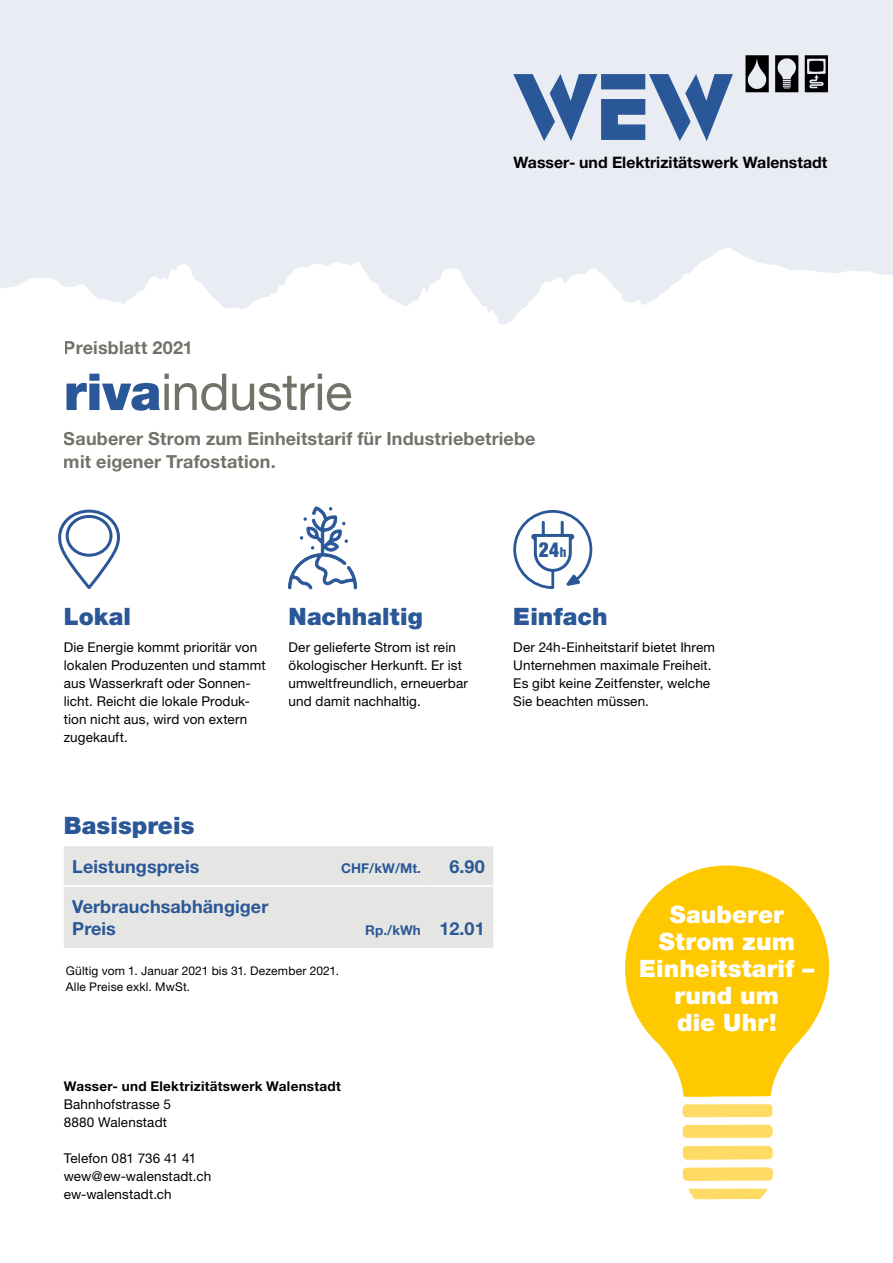
<style>
.page{position:relative;width:893px;height:1263px;background:#fff}
.page>*{position:absolute;margin:0;border:0;box-sizing:border-box;transform-origin:0 0}
.t1{font:51px "Helvetica Neue";letter-spacing:-.01em;color:#717369}
.t2{font:900 24px/27px "Helvetica Neue";letter-spacing:.005em;color:#fff;text-align:center}
.t3{font:900 24px "Helvetica Neue";letter-spacing:.005em;color:#2a5797}
.t4{font:900 condensed 20.85px "Helvetica Neue";color:#2a5797;scale:.93 1}
.t5{font:700 18px/22.5px "Helvetica Neue";letter-spacing:.01em;color:#717369}
.t6{font:700 18px/22.5px "Helvetica Neue";letter-spacing:.005em;color:#2a5797}
.t7{font:700 15.75px "Helvetica Neue";color:#000}
.t8{font:13.5px/18px "Helvetica Neue";letter-spacing:.01em;color:#000}
.t9{font:700 13.5px "Helvetica Neue";letter-spacing:.02em;color:#000}
.t10{font:700 13.5px "Helvetica Neue";letter-spacing:.005em;color:#2a5797}
.t11{font:12px/16.5px "Helvetica Neue";letter-spacing:.015em;color:#000}
.s1{font-weight:900;color:#2a5797}
.s2{font-size:18px}
.s3{font-weight:800;font-size:13.8px}
</style>
<div class="page">
<svg style="left:0;top:0;width:893px;height:325px;background:#eceef4"></svg>
<svg style="left:58px;top:509px;width:62px;height:80px"></svg>
<div style="left:66px;top:515px;width:46px;height:42px;border:3px solid #2a5797;border-radius:50%"></div>
<svg style="left:688px;top:1188px;width:80px;height:11px"></svg>
<svg style="left:682px;top:1104px;width:90px;height:13px"></svg>
<svg style="left:683px;top:1146px;width:90px;height:14px"></svg>
<svg style="left:683px;top:1125px;width:90px;height:13px"></svg>
<svg style="left:683px;top:1167px;width:90px;height:14px"></svg>
<svg style="left:625px;top:865px;width:204px;height:232px;fill:#fec900"></svg>
<svg style="left:745px;top:55px;width:24px;height:37px"></svg>
<svg style="left:805px;top:55px;width:23px;height:37px"></svg>
<svg style="left:775px;top:55px;width:23px;height:37px"></svg>
<svg style="left:513px;top:74px;width:220px;height:67px;background:#89a1c4"></svg>
<svg style="left:288px;top:506px;width:69px;height:84px"></svg>
<svg style="left:513px;top:510px;width:80px;height:79px"></svg>
<div style="left:64px;top:846px;width:429px;height:102px;background:#e5e6e3"></div>
<hr style="left:64px;top:885px;width:255px;height:2px;background:#fff">
<hr style="left:319px;top:885px;width:110px;height:2px;background:#fff">
<hr style="left:429px;top:885px;width:64px;height:2px;background:#fff">
<h3 class="t5" style="left:64px;top:336px;width:131px">Preisblatt 2021</h3>
<p class="t7" style="left:514px;top:153px;width:315px">Wasser- und Elektrizitätswerk Walenstadt</p>
<h1 class="t1" style="left:64px;top:361px;width:290px"><span class="s1">riva</span>industrie</h1>
<h3 class="t5" style="left:64px;top:427px;width:473px">Sauberer Strom zum Einheitstarif für Industriebetriebe mit eigener Trafostation.</h3>
<h2 class="t3" style="left:64px;top:602px;width:69px">Lokal</h2>
<p class="t8" style="left:64px;top:638px;width:203px">Die Energie kommt prioritär von lokalen Produzenten und stammt aus Wasserkraft oder Sonnen&shy;licht. Reicht die lokale Produk&shy;tion nicht aus, wird von extern zugekauft.</p>
<h2 class="t3" style="left:289px;top:602px;width:136px">Nachhaltig</h2>
<p class="t8" style="left:289px;top:638px;width:181px">Der gelieferte Strom ist rein ökologischer Herkunft. Er ist umweltfreundlich, erneuerbar und damit nachhaltig.</p>
<h2 class="t3" style="left:64px;top:811px;width:132px">Basispreis</h2>
<h3 class="t6" style="left:72px;top:855px;width:129px">Leistungspreis</h3>
<p class="t10" style="left:341px;top:860px;width:81px">CHF/kW/Mt.</p>
<h3 class="t6" style="left:449px;top:855px;width:37px">6.90</h3>
<h3 class="t6" style="left:72px;top:895px;width:198px">Verbrauchsabhängiger<br>Preis</h3>
<p class="t10" style="left:365px;top:922px;width:121px">Rp./kWh <span class="s2">12.01</span></p>
<p class="t11" style="left:66px;top:962px;width:275px">Gültig vom 1. Januar 2021 bis 31. Dezember 2021.<br>Alle Preise exkl. MwSt.</p>
<p class="t9" style="left:64px;top:1078px;width:279px">Wasser- und Elektrizitätswerk Walenstadt</p>
<p class="t8" style="left:64px;top:1095px;width:109px">Bahnhofstrasse 5<br>8880 Walenstadt</p>
<p class="t8" style="left:64px;top:1149px;width:149px">Telefon 081 736 41 41 wew@ew-walenstadt.ch ew-walenstadt.ch</p>
<h3 class="t4" style="left:539px;top:536px;width:31px">24<span class="s3">h</span></h3>
<h2 class="t3" style="left:513px;top:602px;width:96px">Einfach</h2>
<p class="t8" style="left:513px;top:638px;width:203px">Der 24h-Einheitstarif bietet Ihrem<br>Unternehmen maximale Freiheit.<br>Es gibt keine Zeitfenster, welche<br>Sie beachten müssen.</p>
<h2 class="t2" style="left:639px;top:900px;width:177px">Sauberer<br>Strom zum<br>Einheitstarif – rund um<br>die Uhr!</h2>
</div>
